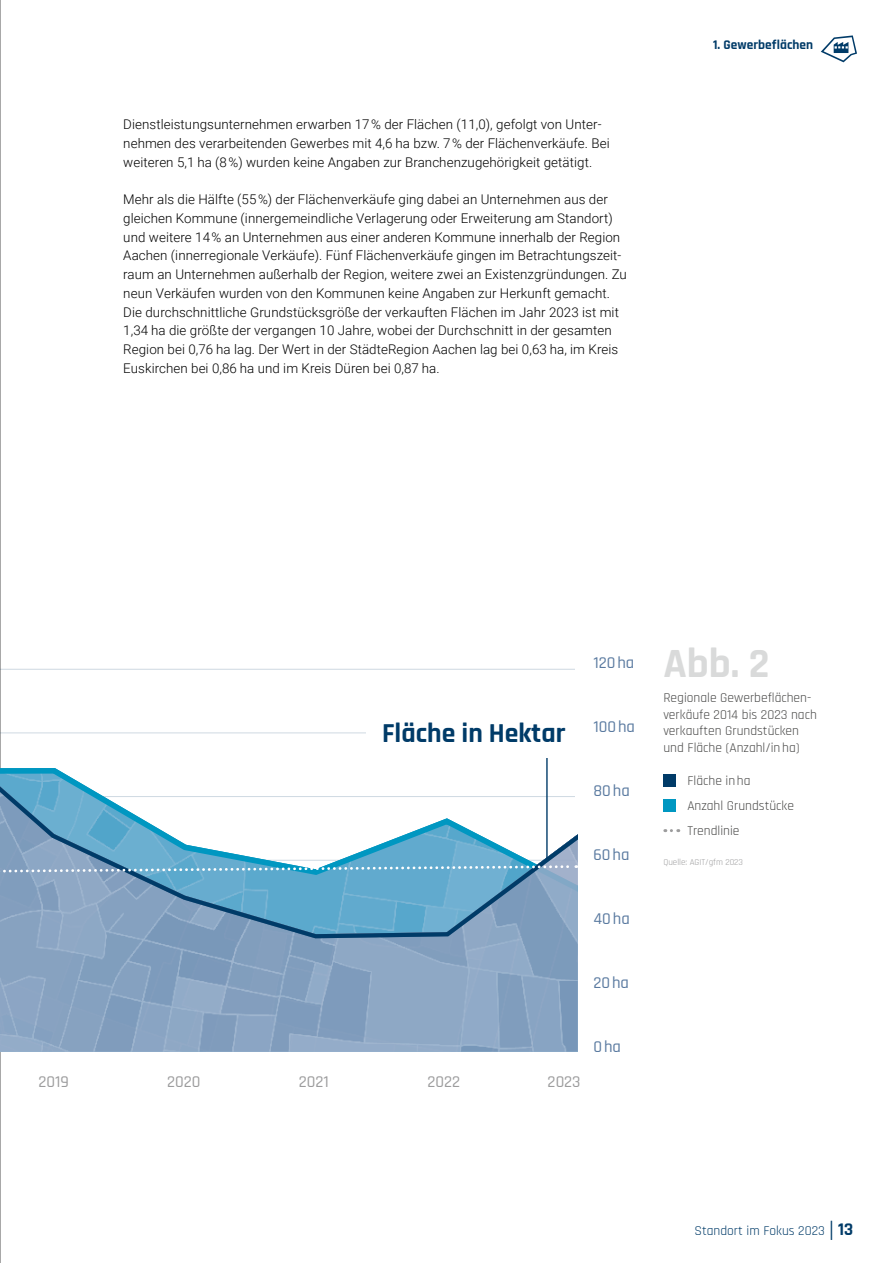
<style>
.page{position:relative;width:893px;height:1263px;background:#fff}
.page>*{position:absolute;margin:0;border:0;box-sizing:border-box;transform-origin:0 0}
.t1{font:700 42px "Rajdhani";color:#d9dada}
.t2{font:700 27.75px "Rajdhani";color:#003b68}
.t3{font:700 18px "Rajdhani";color:#003b68}
.t4{font:500 16.65px "Rajdhani";color:#5a7aa0}
.t5{font:500 16.65px "Rajdhani";color:#9c9c9d}
.t6{font:13.5px/16.5px "Rajdhani";color:#484847}
.t7{font:13.5px "Rajdhani";color:#003b68}
.t8{font:300 13.35px/18.8px "Roboto";letter-spacing:.005em;color:#000}
.t9{font:700 13.35px "Rajdhani";letter-spacing:.005em;color:#003b68}
.t10{font:9px "Rajdhani";color:#9c9c9d}
.s1{font-weight:400;font-size:30px}
</style>
<div class="page">
<hr style="left:0;top:0;width:1px;height:1263px;background:#9c9c9d">
<svg style="left:821px;top:35px;width:36px;height:27px"></svg>
<hr style="left:0;top:1051px;width:575px;height:1px;background:#003b68">
<hr style="left:0;top:669px;width:575px;height:1px;background:#003b68">
<svg style="left:0;top:956px;width:578px;height:95px;background:#88a3c1"></svg>
<svg style="left:0;top:716px;width:578px;height:240px"></svg>
<svg style="left:0;top:864px;width:577px;height:14px;background:#74accc"></svg>
<hr style="left:546px;top:752px;width:2px;height:108px;background:#003b68">
<div style="left:366px;top:700px;width:215px;height:57px;background:#fff"></div>
<div style="left:663px;top:774px;width:13px;height:13px;background:#003b68"></div>
<div style="left:663px;top:799px;width:13px;height:13px;background:#0097c1"></div>
<svg style="left:665px;top:829px;width:14px;height:3px"></svg>
<p class="t8" style="left:123px;top:114px;width:488px">Dienstleistungsunternehmen erwarben 17 % der Flächen (11,0), gefolgt von Unter&shy;nehmen des verarbeitenden Gewerbes mit 4,6 ha bzw. 7 % der Flächenverkäufe. Bei weiteren 5,1 ha (8 %) wurden keine Angaben zur Branchenzugehörigkeit getätigt.</p>
<p class="t8" style="left:123px;top:189px;width:505px">Mehr als die Hälfte (55 %) der Flächenverkäufe ging dabei an Unternehmen aus der gleichen Kommune (innergemeindliche Verlagerung oder Erweiterung am Standort) und weitere 14 % an Unternehmen aus einer anderen Kommune innerhalb der Region Aachen (innerregionale Verkäufe). Fünf Flächenverkäufe gingen im Betrachtungszeit&shy;raum an Unternehmen außerhalb der Region, weitere zwei an Existenzgründungen. Zu neun Verkäufen wurden von den Kommunen keine Angaben zur Herkunft gemacht.<br>Die durchschnittliche Grundstücksgröße der verkauften Flächen im Jahr 2023 ist mit 1,34 ha die größte der vergangen 10 Jahre, wobei der Durchschnitt in der gesamten Region bei 0,76 ha lag. Der Wert in der StädteRegion Aachen lag bei 0,63 ha, im Kreis Euskirchen bei 0,86 ha und im Kreis Düren bei 0,87 ha.</p>
<p class="t9" style="left:713px;top:36px;width:102px">1. Gewerbeflächen</p>
<h2 class="t2" style="left:382px;top:716px;width:185px">Fläche in Hektar</h2>
<p class="t4" style="left:593px;top:653px;width:43px">120 ha</p>
<p class="t4" style="left:593px;top:717px;width:43px">100 ha</p>
<p class="t4" style="left:593px;top:781px;width:38px">80 ha</p>
<p class="t4" style="left:593px;top:845px;width:38px">60 ha</p>
<p class="t4" style="left:593px;top:909px;width:38px">40 ha</p>
<p class="t4" style="left:593px;top:973px;width:37px">20 ha</p>
<p class="t5" style="left:38px;top:1072px;width:32px">2019</p>
<p class="t5" style="left:167px;top:1072px;width:35px">2020</p>
<p class="t5" style="left:299px;top:1072px;width:32px">2021</p>
<p class="t5" style="left:427px;top:1072px;width:34px">2022</p>
<p class="t5" style="left:548px;top:1072px;width:34px">2023</p>
<p class="t4" style="left:593px;top:1036px;width:29px">0 ha</p>
<h1 class="t1" style="left:663px;top:637px;width:108px">Abb. 2</h1>
<p class="t6" style="left:663px;top:690px;width:155px">Regionale Gewerbeflächen&shy;verkäufe 2014 bis 2023 nach verkauften Grundstücken und Fläche (Anzahl/inha)</p>
<p class="t6" style="left:687px;top:769px;width:108px;line-height:25px">Fläche inha<br>Anzahl Grundstücke<br>Trendlinie</p>
<p class="t10" style="left:663px;top:857px;width:81px">Quelle: AGIT/gfm 2023</p>
<p class="t7" style="left:695px;top:1223px;width:132px">Standort im Fokus 2023</p>
<h3 class="t3" style="left:828px;top:1219px;width:26px"><span class="s1">|</span>13</h3>
</div>
